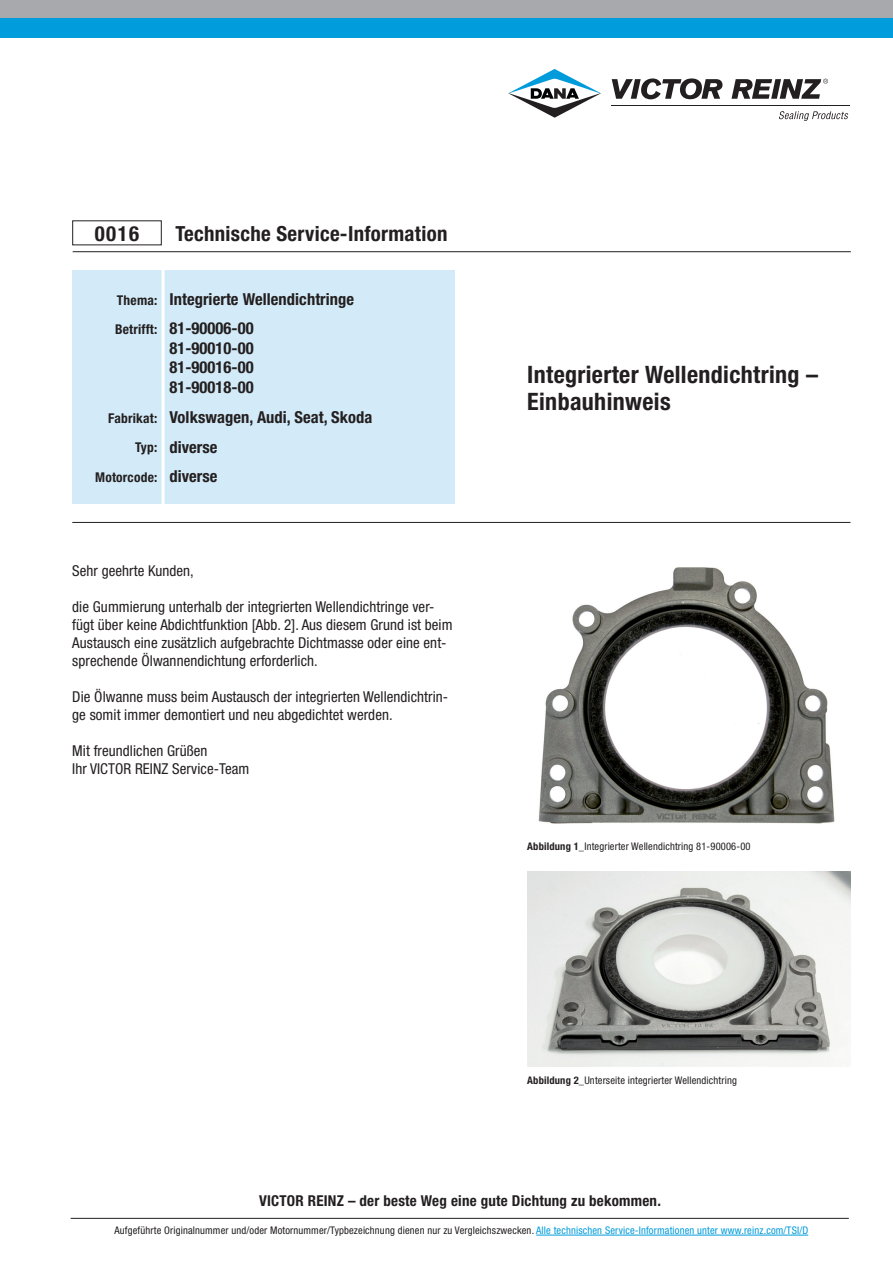
<style>
.page{position:relative;width:893px;height:1263px;background:#fff}
.page>*{position:absolute;margin:0;border:0;box-sizing:border-box;transform-origin:0 0}
.t1{font:700 condensed 24px/27px "Helvetica Neue";letter-spacing:.015em;color:#231f20}
.t2{font:700 condensed 20.85px "Helvetica Neue";letter-spacing:.015em;color:#231f20}
.t3{font:700 condensed 16.5px/29.8px "Helvetica Neue";letter-spacing:.005em;color:#231f20}
.t4{font:condensed 15px/18px "Helvetica Neue";letter-spacing:.005em;color:#231f20}
.t5{font:700 condensed 15px "Helvetica Neue";letter-spacing:.015em;color:#231f20}
.t6{font:700 condensed 13.5px "Helvetica Neue";letter-spacing:.015em;color:#231f20}
.t7{font:condensed 10.5px "Helvetica Neue";letter-spacing:.015em;color:#231f20}
.s1{font-size:13.5px}
.s2{font-size:16.5px}
.s3{font-weight:700}
.s4{color:#009cdb}
</style>
<div class="page">
<hr style="left:71px;top:1218px;width:778px;height:1px;background:#231f20">
<hr style="left:536px;top:1235px;width:272px;height:1px;background:#009cdb">
<div style="left:0;top:0;width:893px;height:37px;background:#009cdb"></div>
<div style="left:0;top:0;width:893px;height:17px;background:#a8a9ad"></div>
<hr style="left:611px;top:105px;width:239px;height:1px;background:#231f20">
<svg style="left:612px;top:78px;width:111px;height:21px"></svg>
<svg style="left:731px;top:79px;width:97px;height:20px"></svg>
<svg style="left:508px;top:69px;width:93px;height:49px"></svg>
<svg style="left:779px;top:111px;width:69px;height:10px"></svg>
<div style="left:73px;top:270px;width:382px;height:234px;background:#d3ebf8"></div>
<hr style="left:162px;top:268px;width:3px;height:245px;background:#fff">
<hr style="left:72px;top:522px;width:778px;height:1px;background:#231f20">
<hr style="left:73px;top:251px;width:778px;height:1px;background:#231f20">
<img style="left:538px;top:567px;width:297px;height:257px">
<img style="left:527px;top:871px;width:323px;height:196px">
<h2 class="t2" style="left:95px;top:221px;width:46px">0016</h2>
<h2 class="t2" style="left:175px;top:221px;width:274px">Technische Service-Information</h2>
<p class="t3" style="left:115px;top:284px;width:241px"><span class="s1">Thema:</span> Integrierte Wellendichtringe<br><span class="s1">Betrifft:</span> 81-90006-00</p>
<p class="t3" style="left:169px;top:338px;width:86px;line-height:19.5px;text-align:justify">81-90010-00<br>81-90016-00<br>81-90018-00</p>
<p class="t3" style="left:135px;top:402px;width:239px;text-indent:-27px"><span class="s1">Fabrikat:</span> Volkswagen, Audi, Seat, Skoda<br><span class="s1">Typ:</span> diverse</p>
<p class="t6" style="left:95px;top:469px;width:124px">Motorcode: <span class="s2">diverse</span></p>
<p class="t4" style="left:72px;top:562px;width:123px">Sehr geehrte Kunden,</p>
<p class="t4" style="left:72px;top:598px;width:382px">die Gummierung unterhalb der integrierten Wellendichtringe ver&shy;fügt über keine Abdichtfunktion [Abb. 2]. Aus diesem Grund ist beim Austausch eine zusätzlich aufgebrachte Dichtmasse oder eine ent&shy;sprechende Ölwannendichtung erforderlich.</p>
<p class="t4" style="left:72px;top:688px;width:377px">Die Ölwanne muss beim Austausch der integrierten Wellendichtrin&shy;ge somit immer demontiert und neu abgedichtet werden.</p>
<p class="t4" style="left:72px;top:742px;width:179px">Mit freundlichen Grüßen<br>Ihr VICTOR REINZ Service-Team</p>
<h1 class="t1" style="left:527px;top:360px;width:292px">Integrierter Wellendichtring –<br>Einbauhinweis</h1>
<p class="t7" style="left:527px;top:840px;width:225px"><span class="s3">Abbildung 1_</span>Integrierter Wellendichtring 81-90006-00</p>
<p class="t7" style="left:527px;top:1074px;width:211px"><span class="s3">Abbildung 2_</span>Unterseite integrierter Wellendichtring</p>
<p class="t5" style="left:259px;top:1192px;width:403px">VICTOR REINZ – der beste Weg eine gute Dichtung zu bekommen.</p>
<p class="t7" style="left:114px;top:1224px;width:695px">Aufgeführte Originalnummer und/oder Motornummer/Typbezeichnung dienen nur zu Vergleichszwecken. <span class="s4">Alle technischen Service-Informationen unter www.reinz.com/TSI/D</span></p>
</div>
